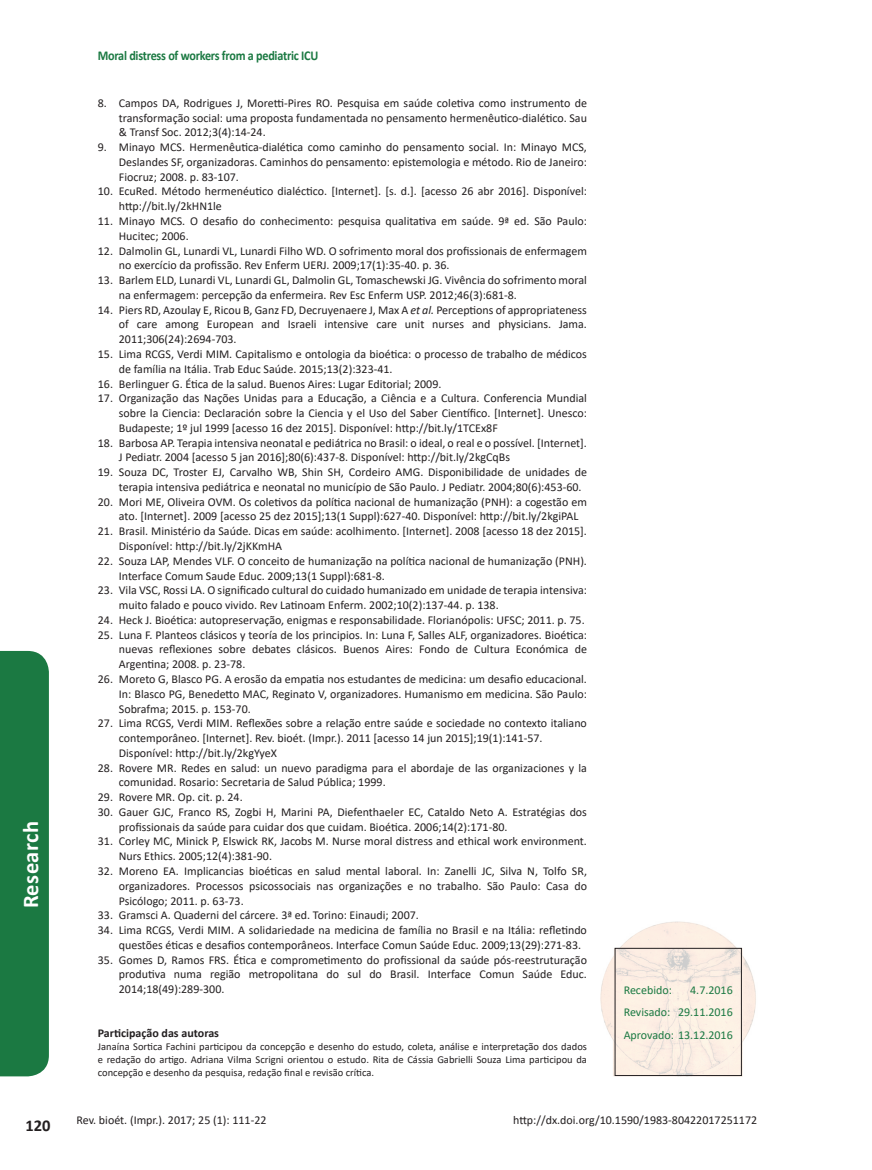
<style>
.page{position:relative;width:872px;height:1170px;background:#fff}
.page>*{position:absolute;margin:0;border:0;box-sizing:border-box;transform-origin:0 0}
.t1{font:700 22.5px "Calibri";letter-spacing:.02em;color:#fff}
.t2{font:700 16.5px "Calibri";color:#231f20}
.t3{font:700 13.5px "Calibri";letter-spacing:-.02em;color:#1b7942;scale:.9 1}
.Referencias{font:12px/14.7px "Calibri";color:#231f20}
.t4{font:12px "Calibri";color:#1b7942}
.Titulo_Correspondênc{font:700 12px "Calibri";color:#231f20}
.Referencias-2{font:10.5px/12.9px "Calibri";color:#231f20;text-align:justify}
.s1{font-style:italic}
</style>
<div class="page">
<img style="left:600px;top:921px;width:156px;height:155px">
<div style="left:0;top:651px;width:49px;height:425px;background:#1b7942"></div>
<h1 class="t1" style="left:15px;top:908px;width:89px;rotate:-90deg">Research</h1>
<p class="t3" style="left:98px;top:46px;width:246px">Moral distress of workers from a pediatric ICU</p>
<p class="Referencias" style="left:119px;top:95px;width:469px;text-align:justify;text-indent:-21px">8. Campos DA, Rodrigues J, Moretti-Pires RO. Pesquisa em saúde coletiva como instrumento de transformação social: uma proposta fundamentada no pensamento hermenêutico-dialético. Sau &amp; Transf Soc. 2012;3(4):14-24.</p>
<p class="Referencias" style="left:119px;top:139px;width:469px;text-align:justify;text-indent:-21px">9. Minayo MCS. Hermenêutica-dialética como caminho do pensamento social. In: Minayo MCS, Deslandes SF, organizadoras. Caminhos do pensamento: epistemologia e método. Rio de Janeiro:<br>Fiocruz; 2008. p. 83-107.</p>
<p class="Referencias" style="left:119px;top:184px;width:469px;text-indent:-21px">10. EcuRed. Método hermenéutico dialéctico. [Internet]. [s. d.]. [acesso 26 abr 2016]. Disponível: http://bit.ly/2kHN1le</p>
<p class="Referencias" style="left:119px;top:213px;width:469px;text-indent:-21px">11. Minayo MCS. O desafio do conhecimento: pesquisa qualitativa em saúde. 9ª ed. São Paulo:<br>Hucitec; 2006.</p>
<p class="Referencias" style="left:119px;top:243px;width:469px;text-indent:-21px">12. Dalmolin GL, Lunardi VL, Lunardi Filho WD. O sofrimento moral dos profissionais de enfermagem no exercício da profissão. Rev Enferm UERJ. 2009;17(1):35-40. p. 36.</p>
<p class="Referencias" style="left:119px;top:272px;width:469px;text-indent:-21px">13. Barlem ELD, Lunardi VL, Lunardi GL, Dalmolin GL, Tomaschewski JG. Vivência do sofrimento moral na enfermagem: percepção da enfermeira. Rev Esc Enferm USP. 2012;46(3):681-8.</p>
<p class="Referencias" style="left:119px;top:302px;width:469px;text-align:justify;text-indent:-21px">14. Piers RD, Azoulay E, Ricou B, Ganz FD, Decruyenaere J, Max A <span class="s1">et al.</span> Perceptions of appropriateness of care among European and Israeli intensive care unit nurses and physicians. Jama.<br>2011;306(24):2694-703.</p>
<p class="Referencias" style="left:119px;top:346px;width:469px;text-indent:-21px">15. Lima RCGS, Verdi MIM. Capitalismo e ontologia da bioética: o processo de trabalho de médicos de família na Itália. Trab Educ Saúde. 2015;13(2):323-41.</p>
<p class="Referencias" style="left:98px;top:376px;width:345px">16. Berlinguer G. Ética de la salud. Buenos Aires: Lugar Editorial; 2009.</p>
<p class="Referencias" style="left:119px;top:390px;width:469px;text-align:justify;text-indent:-21px">17. Organização das Nações Unidas para a Educação, a Ciência e a Cultura. Conferencia Mundial sobre la Ciencia: Declaración sobre la Ciencia y el Uso del Saber Científico. [Internet]. Unesco:<br>Budapeste; 1º jul 1999 [acesso 16 dez 2015]. Disponível: http://bit.ly/1TCEx8F</p>
<p class="Referencias" style="left:119px;top:435px;width:469px;text-indent:-21px">18. Barbosa AP. Terapia intensiva neonatal e pediátrica no Brasil: o ideal, o real e o possível. [Internet].<br>J Pediatr. 2004 [acesso 5 jan 2016];80(6):437-8. Disponível: http://bit.ly/2kgCqBs</p>
<p class="Referencias" style="left:119px;top:464px;width:469px;text-indent:-21px">19. Souza DC, Troster EJ, Carvalho WB, Shin SH, Cordeiro AMG. Disponibilidade de unidades de terapia intensiva pediátrica e neonatal no município de São Paulo. J Pediatr. 2004;80(6):453-60.</p>
<p class="Referencias" style="left:119px;top:494px;width:469px;text-indent:-21px">20. Mori ME, Oliveira OVM. Os coletivos da política nacional de humanização (PNH): a cogestão em ato. [Internet]. 2009 [acesso 25 dez 2015];13(1 Suppl):627-40. Disponível: http://bit.ly/2kgiPAL</p>
<p class="Referencias" style="left:119px;top:523px;width:469px;text-indent:-21px">21. Brasil. Ministério da Saúde. Dicas em saúde: acolhimento. [Internet]. 2008 [acesso 18 dez 2015].<br>Disponível: http://bit.ly/2jKKmHA</p>
<p class="Referencias" style="left:119px;top:553px;width:469px;text-indent:-21px">22. Souza LAP, Mendes VLF. O conceito de humanização na política nacional de humanização (PNH).<br>Interface Comum Saude Educ. 2009;13(1 Suppl):681-8.</p>
<p class="Referencias" style="left:119px;top:582px;width:469px;text-indent:-21px">23. Vila VSC, Rossi LA. O significado cultural do cuidado humanizado em unidade de terapia intensiva: muito falado e pouco vivido. Rev Latinoam Enferm. 2002;10(2):137-44. p. 138.</p>
<p class="Referencias" style="left:98px;top:612px;width:488px">24. Heck J. Bioética: autopreservação, enigmas e responsabilidade. Florianópolis: UFSC; 2011. p. 75.</p>
<p class="Referencias" style="left:119px;top:627px;width:469px;text-align:justify;text-indent:-21px">25. Luna F. Planteos clásicos y teoría de los principios. In: Luna F, Salles ALF, organizadores. Bioética: nuevas reflexiones sobre debates clásicos. Buenos Aires: Fondo de Cultura Económica de Argentina; 2008. p. 23-78.</p>
<p class="Referencias" style="left:119px;top:671px;width:469px;text-align:justify;text-indent:-21px">26. Moreto G, Blasco PG. A erosão da empatia nos estudantes de medicina: um desafio educacional.<br>In: Blasco PG, Benedetto MAC, Reginato V, organizadores. Humanismo em medicina. São Paulo:<br>Sobrafma; 2015. p. 153-70.</p>
<p class="Referencias" style="left:119px;top:715px;width:469px;text-indent:-21px">27. Lima RCGS, Verdi MIM. Reflexões sobre a relação entre saúde e sociedade no contexto italiano contemporâneo. [Internet]. Rev. bioét. (Impr.). 2011 [acesso 14 jun 2015];19(1):141-57.</p>
<p class="Referencias" style="left:119px;top:745px;width:160px">Disponível: http://bit.ly/2kgYyeX</p>
<p class="Referencias" style="left:119px;top:759px;width:469px;text-indent:-21px">28. Rovere MR. Redes en salud: un nuevo paradigma para el abordaje de las organizaciones y la comunidad. Rosario: Secretaria de Salud Pública; 1999.</p>
<p class="Referencias" style="left:98px;top:789px;width:146px">29. Rovere MR. Op. cit. p. 24.</p>
<p class="Referencias" style="left:119px;top:804px;width:469px;text-indent:-21px">30. Gauer GJC, Franco RS, Zogbi H, Marini PA, Diefenthaeler EC, Cataldo Neto A. Estratégias dos profissionais da saúde para cuidar dos que cuidam. Bioética. 2006;14(2):171-80.</p>
<p class="Referencias" style="left:119px;top:833px;width:469px;text-indent:-21px">31. Corley MC, Minick P, Elswick RK, Jacobs M. Nurse moral distress and ethical work environment.<br>Nurs Ethics. 2005;12(4):381-90.</p>
<p class="Referencias" style="left:119px;top:863px;width:469px;text-align:justify;text-indent:-21px">32. Moreno EA. Implicancias bioéticas en salud mental laboral. In: Zanelli JC, Silva N, Tolfo SR, organizadores. Processos psicossociais nas organizações e no trabalho. São Paulo: Casa do Psicólogo; 2011. p. 63-73.</p>
<p class="Referencias" style="left:98px;top:907px;width:322px">33. Gramsci A. Quaderni del cárcere. 3ª ed. Torino: Einaudi; 2007.</p>
<p class="Referencias" style="left:119px;top:922px;width:469px;text-indent:-21px">34. Lima RCGS, Verdi MIM. A solidariedade na medicina de família no Brasil e na Itália: refletindo questões éticas e desafios contemporâneos. Interface Comun Saúde Educ. 2009;13(29):271-83.</p>
<p class="Referencias" style="left:119px;top:951px;width:469px;text-align:justify;text-indent:-21px">35. Gomes D, Ramos FRS. Ética e comprometimento do profissional da saúde pós-reestruturação produtiva numa região metropolitana do sul do Brasil. Interface Comun Saúde Educ.<br>2014;18(49):289-300.</p>
<p class="Titulo_Correspondênc" style="left:98px;top:1024px;width:123px">Participação das autoras</p>
<p class="Referencias-2" style="left:98px;top:1040px;width:490px">Janaína Sortica Fachini participou da concepção e desenho do estudo, coleta, análise e interpretação dos dados e redação do artigo. Adriana Vilma Scrigni orientou o estudo. Rita de Cássia Gabrielli Souza Lima participou da concepção e desenho da pesquisa, redação final e revisão crítica.</p>
<p class="t4" style="left:623px;top:981px;width:50px">Recebido:</p>
<p class="t4" style="left:690px;top:981px;width:44px">4.7.2016</p>
<p class="t4" style="left:623px;top:1004px;width:111px">Revisado: 29.11.2016</p>
<p class="t4" style="left:623px;top:1026px;width:111px">Aprovado: 13.12.2016</p>
<h2 class="t2" style="left:26px;top:1113px;width:27px">120</h2>
<p class="Referencias" style="left:77px;top:1112px;width:191px">Rev. bioét. (Impr.). 2017; 25 (1): 111-22</p>
<p class="Referencias" style="left:513px;top:1112px;width:245px">http://dx.doi.org/10.1590/1983-80422017251172</p>
</div>
